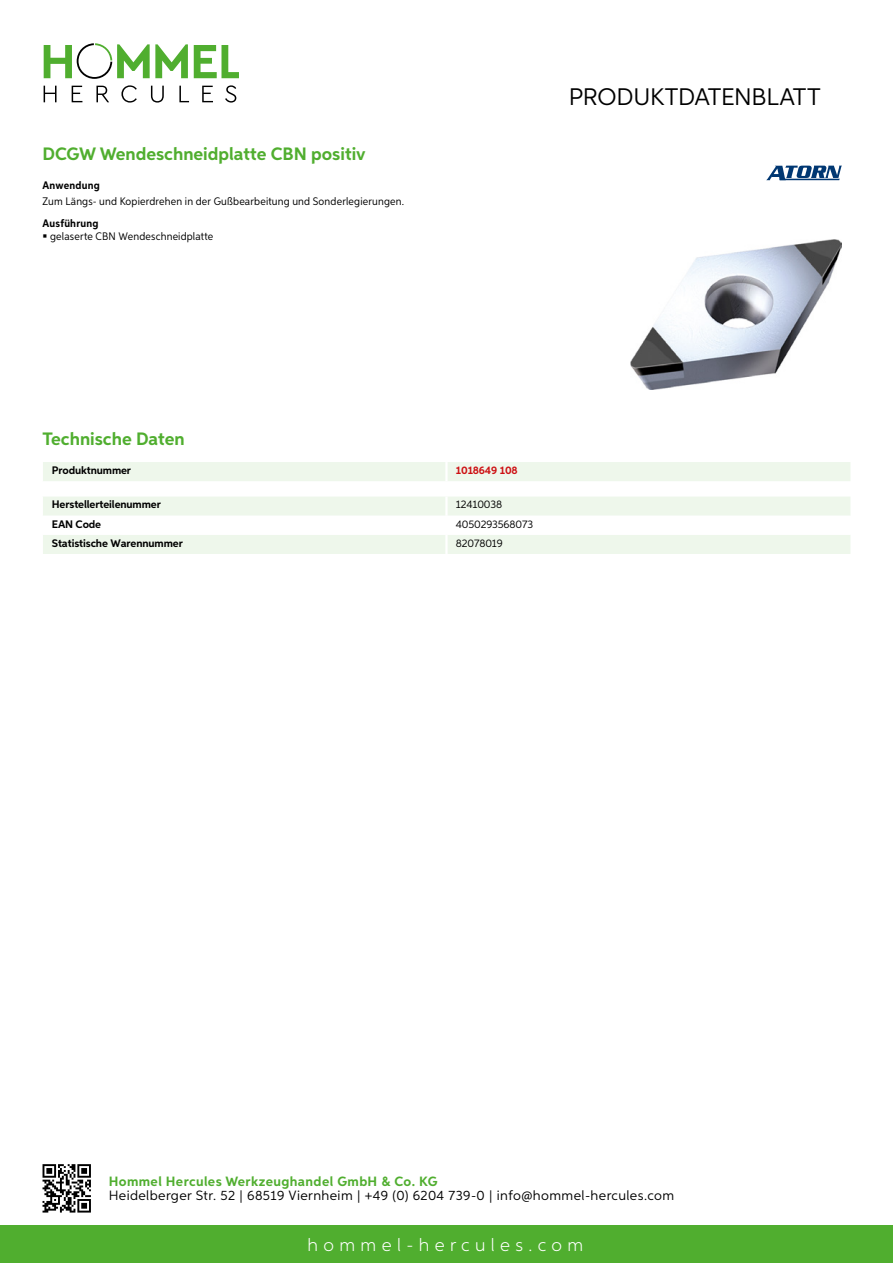
<style>
.page{position:relative;width:893px;height:1263px;background:#fff}
.page>*{position:absolute;margin:0;border:0;box-sizing:border-box;transform-origin:0 0}
.t1{font:24px "Aspira";letter-spacing:-.01em;color:#000}
.t2{font:700 18px "Aspira";color:#50ae2f}
.t3{font:300 18px "Aspira";letter-spacing:.3em;color:#fff}
.t4{font:13.5px "Aspira";letter-spacing:.03em;color:#000}
.t5{font:700 13.5px "Aspira";letter-spacing:.03em;color:#50ae2f}
.t6{font:10.95px "Aspira Nar";letter-spacing:.015em;color:#000}
.t7{font:700 10.95px "Aspira";letter-spacing:-.01em;color:#000}
.t8{font:10.95px "Aspira";letter-spacing:-.01em;color:#000}
.t9{font:700 10.95px "Aspira Nar";letter-spacing:.02em;color:#000}
.t10{font:700 10.95px "Aspira";letter-spacing:-.01em;color:#cd1013}
</style>
<div class="page">
<div style="left:0;top:1226px;width:893px;height:37px;background:#50ae2f"></div>
<svg style="left:43px;top:1164px;width:48px;height:48px"></svg>
<svg style="left:194px;top:45px;width:45px;height:33px"></svg>
<svg style="left:44px;top:43px;width:144px;height:36px"></svg>
<svg style="left:44px;top:86px;width:13px;height:16px"></svg>
<svg style="left:72px;top:86px;width:10px;height:16px"></svg>
<svg style="left:96px;top:86px;width:13px;height:16px"></svg>
<svg style="left:121px;top:85px;width:16px;height:18px"></svg>
<svg style="left:151px;top:86px;width:13px;height:17px"></svg>
<svg style="left:179px;top:86px;width:10px;height:16px"></svg>
<svg style="left:202px;top:86px;width:11px;height:16px"></svg>
<svg style="left:225px;top:85px;width:11px;height:18px"></svg>
<div style="left:43px;top:462px;width:807px;height:19px;background:#eef7eb"></div>
<hr style="left:445px;top:462px;width:3px;height:19px;background:#fff">
<svg style="left:43px;top:497px;width:807px;height:57px"></svg>
<hr style="left:445px;top:535px;width:3px;height:19px;background:#fff">
<img style="left:630px;top:239px;width:212px;height:150px">
<svg style="left:766px;top:166px;width:76px;height:14px"></svg>
<h2 class="t2" style="left:43px;top:142px;width:325px">DCGW Wendeschneidplatte CBN positiv</h2>
<p class="t9" style="left:43px;top:179px;width:59px">Anwendung</p>
<p class="t6" style="left:43px;top:194px;width:363px">Zum Längs- und Kopierdrehen in der Gußbearbeitung und Sonderlegierungen.</p>
<p class="t9" style="left:43px;top:216px;width:58px">Ausführung</p>
<p class="t6" style="left:50px;top:229px;width:165px">gelaserte CBN Wendeschneidplatte</p>
<h1 class="t1" style="left:569px;top:82px;width:253px">Produktdatenblatt</h1>
<h2 class="t2" style="left:43px;top:428px;width:144px">Technische Daten</h2>
<p class="t7" style="left:52px;top:463px;width:81px">Produktnummer</p>
<p class="t10" style="left:456px;top:463px;width:63px">1018649 108</p>
<p class="t7" style="left:52px;top:498px;width:111px">Herstellerteilenummer</p>
<p class="t8" style="left:456px;top:498px;width:48px">12410038</p>
<p class="t7" style="left:52px;top:517px;width:51px">EAN Code</p>
<p class="t8" style="left:456px;top:517px;width:79px">4050293568073</p>
<p class="t7" style="left:52px;top:536px;width:132px">Statistische Warennummer</p>
<p class="t8" style="left:456px;top:536px;width:48px">82078019</p>
<p class="t5" style="left:109px;top:1172px;width:330px">Hommel Hercules Werkzeughandel GmbH &amp; Co. KG</p>
<p class="t4" style="left:109px;top:1187px;width:567px">Heidelberger Str. 52 | 68519 Viernheim | +49 (0) 6204 739-0 | info@hommel-hercules.com</p>
<h2 class="t3" style="left:307px;top:1234px;width:277px">hommel-hercules.com</h2>
</div>
